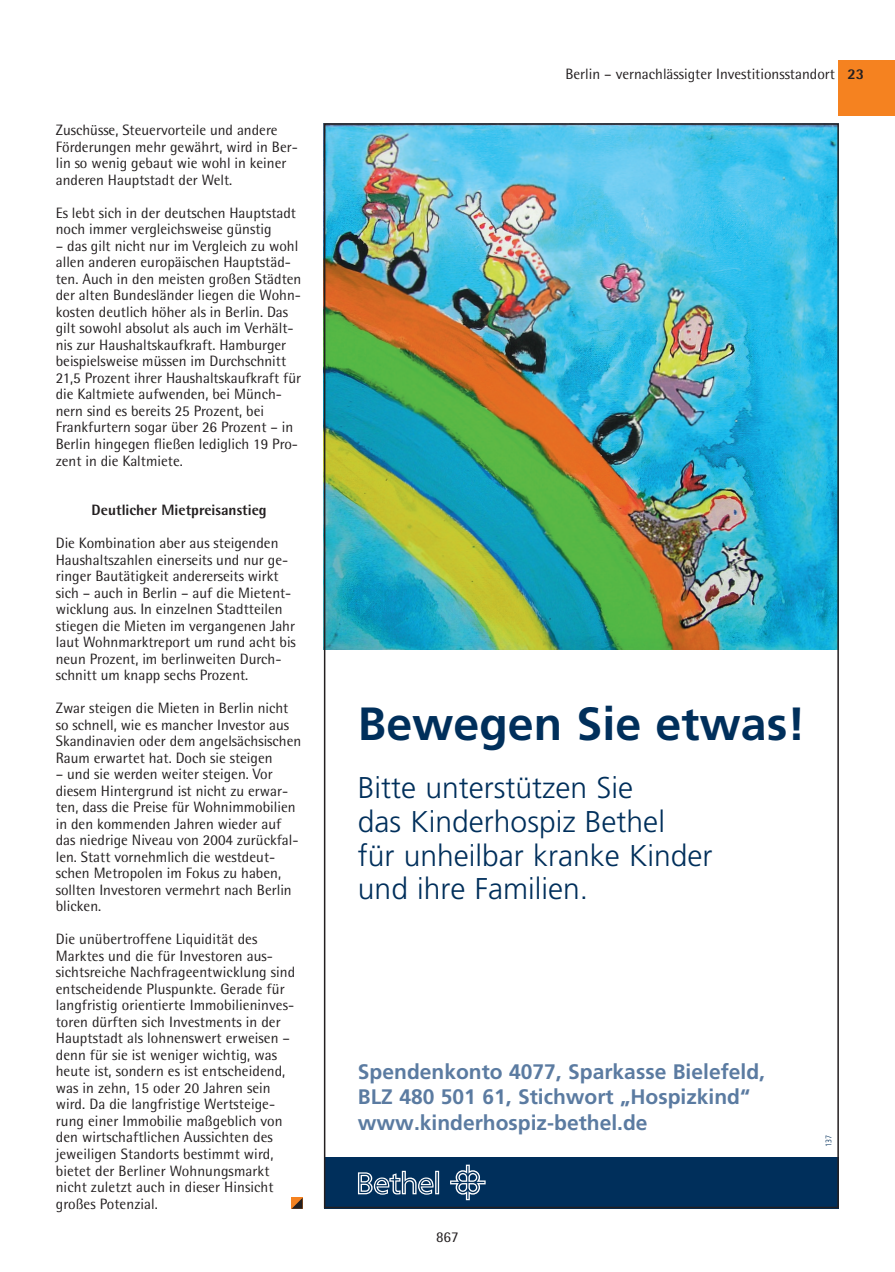
<style>
.page{position:relative;width:895px;height:1272px;background:#fff}
.page>*{position:absolute;margin:0;border:0;box-sizing:border-box;transform-origin:0 0}
.t1{font:700 46.5px "Frutiger";color:#002f5b}
.t2{font:300 30px/33.8px "Frutiger";color:#002f5b}
.t3{font:700 21px/25.5px "Frutiger";color:#5b7ba1}
.t4{font:15px/16.5px "Rotis Semi Sans";color:#231f20}
.t5{font:800 15px "Rotis Semi Sans";color:#231f20}
.t6{font:300 condensed 8.25px "Frutiger";color:#002f5b}
.s1{font-weight:800}
</style>
<div class="page">
<div style="left:838px;top:60px;width:56px;height:55px;background:#f58220"></div>
<svg style="left:291px;top:1197px;width:11px;height:11px"></svg>
<div style="left:324px;top:1156px;width:514px;height:51px;background:#002f5b"></div>
<svg style="left:450px;top:1164px;width:35px;height:35px"></svg>
<svg style="left:358px;top:1170px;width:81px;height:24px"></svg>
<img style="left:327px;top:126px;width:508px;height:523px">
<p class="t4" style="left:56px;top:122px;width:243px">Zuschüsse, Steuervorteile und andere Förderungen mehr gewährt, wird in Ber&shy;lin so wenig gebaut wie wohl in keiner anderen Hauptstadt der Welt.</p>
<p class="t4" style="left:56px;top:204px;width:242px">Es lebt sich in der deutschen Hauptstadt noch immer vergleichsweise günstig</p>
<p class="t4" style="left:56px;top:237px;width:247px">– das gilt nicht nur im Vergleich zu wohl allen anderen europäischen Hauptstäd&shy;ten. Auch in den meisten großen Städten der alten Bundesländer liegen die Wohn&shy;kosten deutlich höher als in Berlin. Das gilt sowohl absolut als auch im Verhält&shy;nis zur Haushaltskaufkraft. Hamburger beispielsweise müssen im Durchschnitt 21,5 Prozent ihrer Haushaltskaufkraft für die Kaltmiete aufwenden, bei Münch&shy;nern sind es bereits 25 Prozent, bei Frankfurtern sogar über 26 Prozent – in Berlin hingegen fließen lediglich 19 Pro&shy;zent in die Kaltmiete.</p>
<p class="t5" style="left:92px;top:500px;width:176px">Deutlicher Mietpreisanstieg</p>
<p class="t4" style="left:56px;top:534px;width:241px">Die Kombination aber aus steigenden Haushaltszahlen einerseits und nur ge&shy;ringer Bautätigkeit andererseits wirkt sich – auch in Berlin – auf die Mietent&shy;wicklung aus. In einzelnen Stadtteilen stiegen die Mieten im vergangenen Jahr laut Wohnmarktreport um rund acht bis neun Prozent, im berlinweiten Durch&shy;schnitt um knapp sechs Prozent.</p>
<p class="t4" style="left:56px;top:699px;width:247px">Zwar steigen die Mieten in Berlin nicht so schnell, wie es mancher Investor aus Skandinavien oder dem angelsächsischen Raum erwartet hat. Doch sie steigen</p>
<p class="t4" style="left:56px;top:765px;width:244px">– und sie werden weiter steigen. Vor diesem Hintergrund ist nicht zu erwar&shy;ten, dass die Preise für Wohnimmobilien in den kommenden Jahren wieder auf das niedrige Niveau von 2004 zurückfal&shy;len. Statt vornehmlich die westdeut&shy;schen Metropolen im Fokus zu haben, sollten Investoren vermehrt nach Berlin blicken.</p>
<p class="t4" style="left:56px;top:930px;width:241px">Die unübertroffene Liquidität des Marktes und die für Investoren aus&shy;sichtsreiche Nachfrageentwicklung sind entscheidende Pluspunkte. Gerade für langfristig orientierte Immobilieninves&shy;toren dürften sich Investments in der Hauptstadt als lohnenswert erweisen – denn für sie ist weniger wichtig, was heute ist, sondern es ist entscheidend, was in zehn, 15 oder 20 Jahren sein wird. Da die langfristige Wertsteige&shy;rung einer Immobilie maßgeblich von den wirtschaftlichen Aussichten des jeweiligen Standorts bestimmt wird, bietet der Berliner Wohnungsmarkt nicht zuletzt auch in dieser Hinsicht großes Potenzial.</p>
<p class="t4" style="left:565px;top:65px;width:300px">Berlin – vernachlässigter Investitionsstandort <span class="s1">23</span></p>
<h1 class="t1" style="left:358px;top:696px;width:449px">Bewegen Sie etwas!</h1>
<h2 class="t2" style="left:358px;top:770px;width:356px">Bitte unterstützen Sie<br>das Kinderhospiz Bethel<br>für unheilbar kranke Kinder und ihre Familien.</h2>
<h3 class="t3" style="left:358px;top:1058px;width:408px">Spendenkonto 4077, Sparkasse Bielefeld,<br>BLZ 480 501 61, Stichwort „Hospizkind“ www.kinderhospiz-bethel.de</h3>
<p class="t4" style="left:436px;top:1227px;width:24px">867</p>
<p class="t6" style="left:823px;top:1147px;width:13px;rotate:-90deg">137</p>
</div>
